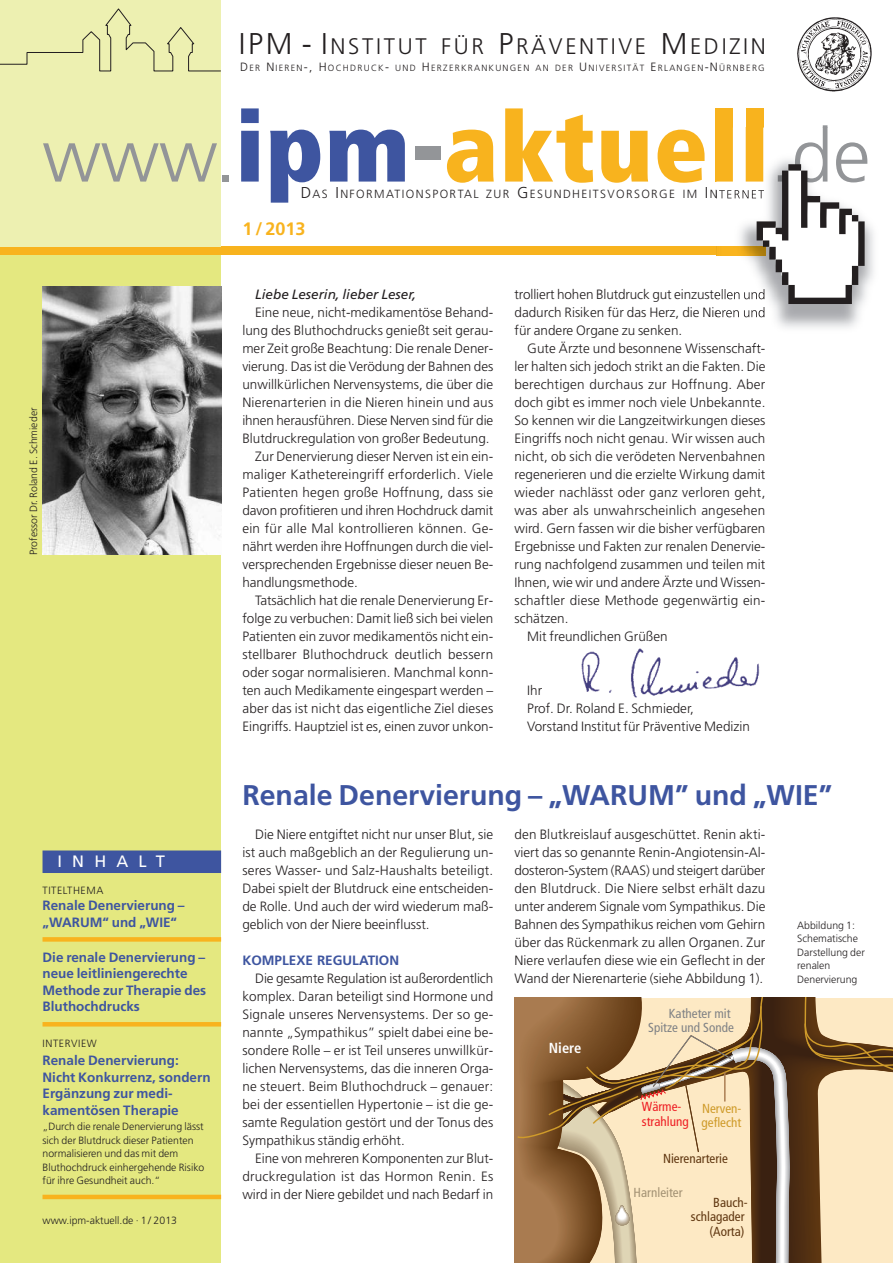
<style>
.page{position:relative;width:893px;height:1263px;background:#fff}
.page>*{position:absolute;margin:0;border:0;box-sizing:border-box;transform-origin:0 0}
.t1{font:300 75px "Frutiger";color:#939598}
.t2{font:700 28.5px "Frutiger";color:#3e55a0}
.t3{font:300 22.5px "Frutiger";letter-spacing:.12em;color:#231f20}
.t4{font:700 18px "Frutiger";color:#f8b31e}
.t5{font:16.5px "Frutiger";letter-spacing:.61em;color:#fff}
.t6{font:700 condensed 14.55px "Frutiger";color:#fff}
.t7{font:300 13.5px/18px "Frutiger";color:#231f20;text-align:justify}
.t8{font:700 13.5px/16.5px "Frutiger";color:#3e55a0}
.t9{font:italic 13.5px "Frutiger";color:#231f20}
.t10{font:condensed 13.05px/14.5px "Frutiger";color:#603711;text-align:right}
.t11{font:condensed 13.05px/14.5px "Frutiger";color:#808285;text-align:right}
.t12{font:condensed 13.05px/14.5px "Frutiger";color:#ee1d23}
.t13{font:condensed 13.05px/14.5px "Frutiger";color:#cf9b2a}
.t14{font:condensed 13.05px "Frutiger";color:#a39274}
.t15{font:300 11.85px "Frutiger";letter-spacing:.12em;color:#231f20}
.t16{font:300 10.5px/13.5px "Frutiger";color:#231f20}
.t17{font:300 10.5px "Frutiger";letter-spacing:.055em;color:#231f20}
.t18{font:300 9px "Frutiger";letter-spacing:.14em;color:#231f20}
.s1{font-size:30px}
.s2{font-size:12px}
.s3{font-weight:900;font-stretch:condensed;font-size:97.5px;color:#3e55a0}
.s4{font-weight:900;font-stretch:condensed;font-size:97.5px}
.s5{font-weight:900;font-stretch:condensed;font-size:97.5px;color:#f8b31e}
.s6{font-size:15.75px}
</style>
<div class="page">
<svg style="left:797px;top:998px;width:96px;height:265px;background:#d0b894"></svg>
<svg style="left:804px;top:998px;width:89px;height:77px;background:#b59972"></svg>
<svg style="left:514px;top:998px;width:283px;height:265px;background:#b79b78"></svg>
<div style="left:0;top:247px;width:221px;height:1016px;background:#e4e880"></div>
<div style="left:0;top:247px;width:765px;height:8px;background:#f8b31e"></div>
<div style="left:0;top:0;width:221px;height:247px;background:#edf0b1"></div>
<svg style="left:0;top:8px;width:221px;height:64px"></svg>
<img style="left:43px;top:287px;width:178px;height:268px">
<div style="left:43px;top:850px;width:178px;height:23px;background:#3e55a0"></div>
<div style="left:43px;top:937px;width:178px;height:5px;background:#f8b31e"></div>
<hr style="left:43px;top:1022px;width:178px;height:4px;background:#f8b31e">
<hr style="left:43px;top:1195px;width:178px;height:4px;background:#f8b31e">
<img style="left:797px;top:17px;width:74px;height:74px">
<img style="left:581px;top:648px;width:179px;height:50px">
<img style="left:716px;top:128px;width:158px;height:218px">
<img style="left:716px;top:247px;width:41px;height:8px">
<img style="left:716px;top:128px;width:47px;height:54px">
<img style="left:778px;top:128px;width:89px;height:54px">
<svg style="left:757px;top:164px;width:108px;height:140px"></svg>
<h3 class="t3" style="left:239px;top:37px;width:528px"><span class="s1">IPM - I</span>NSTITUT FÜR <span class="s1">P</span>RÄVENTIVE <span class="s1">M</span>EDIZIN</h3>
<p class="t18" style="left:240px;top:64px;width:526px"><span class="s2">D</span>ER <span class="s2">N</span>IEREN<span class="s2">-, H</span>OCHDRUCK<span class="s2">-</span> UND <span class="s2">H</span>ERZERKRANKUNGEN AN DER <span class="s2">U</span>NIVERSITÄT <span class="s2">E</span>RLANGEN<span class="s2">-N</span>ÜRNBERG</p>
<h1 class="t1" style="left:43px;top:125px;width:829px">www.<span class="s3">ipm</span><span class="s4">-</span><span class="s5">aktuell</span>.de</h1>
<p class="t15" style="left:301px;top:190px;width:465px"><span class="s6">D</span>AS <span class="s6">I</span>NFORMATIONSPORTAL ZUR <span class="s6">G</span>ESUNDHEITSVORSORGE IM <span class="s6">I</span>NTERNET</p>
<p class="t16" style="left:28px;top:555px;width:149px;rotate:-90deg">Professor Dr. Roland E. Schmieder</p>
<p class="t5" style="left:58px;top:854px;width:109px">INHALT</p>
<p class="t17" style="left:43px;top:886px;width:62px">TITELTHEMA</p>
<p class="t8" style="left:43px;top:898px;width:144px">Renale Denervierung – „WARUM“ und „WIE“</p>
<p class="t8" style="left:43px;top:950px;width:165px">Die renale Denervierung – neue leitliniengerechte<br>Methode zur Therapie des<br>Bluthochdrucks</p>
<p class="t17" style="left:43px;top:1039px;width:56px">INTERVIEW</p>
<p class="t8" style="left:42px;top:1053px;width:170px">Renale Denervierung:<br>Nicht Konkurrenz, sondern<br>Ergänzung zur medi&shy;kamentösen Therapie</p>
<p class="t16" style="left:43px;top:1120px;width:163px">„Durch die renale Denervierung lässt sich der Blutdruck dieser Patienten normalisieren und das mit dem Bluthochdruck einhergehende Risiko für ihre Gesundheit auch.“</p>
<p class="t16" style="left:43px;top:1214px;width:136px">www.ipm-aktuell.de · 1/ 2013</p>
<h3 class="t4" style="left:242px;top:221px;width:65px">1 / 2013</h3>
<p class="t9" style="left:255px;top:289px;width:162px">Liebe Leserin, lieber Leser,</p>
<p class="t7" style="left:255px;top:304px;width:240px">Eine neue, nicht-medikamentöse Behand-</p>
<p class="t7" style="left:242px;top:322px;width:252px">lung des Bluthochdrucks genießt seit gerau-</p>
<p class="t7" style="left:242px;top:340px;width:252px">mer Zeit große Beachtung: Die renale Dener-</p>
<p class="t7" style="left:242px;top:358px;width:252px">vierung. Das ist die Verödung der Bahnen des</p>
<p class="t7" style="left:242px;top:376px;width:252px">unwillkürlichen Nervensystems, die über die</p>
<p class="t7" style="left:242px;top:394px;width:252px">Nierenarterien in die Nieren hinein und aus</p>
<p class="t7" style="left:242px;top:412px;width:252px">ihnen herausführen. Diese Nerven sind für die</p>
<p class="t7" style="left:242px;top:430px;width:249px">Blutdruckregulation von großer Bedeutung.</p>
<p class="t7" style="left:255px;top:448px;width:240px">Zur Denervierung dieser Nerven ist ein ein-</p>
<p class="t7" style="left:242px;top:466px;width:252px">maliger Kathetereingriff erforderlich. Viele</p>
<p class="t7" style="left:242px;top:484px;width:252px">Patienten hegen große Hoffnung, dass sie</p>
<p class="t7" style="left:242px;top:502px;width:252px">davon profitieren und ihren Hochdruck damit</p>
<p class="t7" style="left:242px;top:520px;width:252px">ein für alle Mal kontrollieren können. Ge-</p>
<p class="t7" style="left:242px;top:538px;width:252px">nährt werden ihre Hoffnungen durch die viel-</p>
<p class="t7" style="left:242px;top:556px;width:252px">versprechenden Ergebnisse dieser neuen Be-</p>
<p class="t7" style="left:242px;top:574px;width:117px">handlungsmethode.</p>
<p class="t7" style="left:255px;top:592px;width:240px">Tatsächlich hat die renale Denervierung Er-</p>
<p class="t7" style="left:242px;top:610px;width:252px">folge zu verbuchen: Damit ließ sich bei vielen</p>
<p class="t7" style="left:242px;top:628px;width:252px">Patienten ein zuvor medikamentös nicht ein-</p>
<p class="t7" style="left:242px;top:646px;width:252px">stellbarer Bluthochdruck deutlich bessern</p>
<p class="t7" style="left:242px;top:664px;width:252px">oder sogar normalisieren. Manchmal konn-</p>
<p class="t7" style="left:242px;top:682px;width:252px">ten auch Medikamente eingespart werden –</p>
<p class="t7" style="left:242px;top:700px;width:252px">aber das ist nicht das eigentliche Ziel dieses</p>
<p class="t7" style="left:242px;top:718px;width:252px">Eingriffs. Hauptziel ist es, einen zuvor unkon-</p>
<p class="t7" style="left:514px;top:286px;width:252px">trolliert hohen Blutdruck gut einzustellen und dadurch Risiken für das Herz, die Nieren und für andere Organe zu senken.</p>
<p class="t7" style="left:527px;top:340px;width:240px">Gute Ärzte und besonnene Wissenschaft-</p>
<p class="t7" style="left:514px;top:358px;width:252px">ler halten sich jedoch strikt an die Fakten. Die</p>
<p class="t7" style="left:514px;top:376px;width:252px">berechtigen durchaus zur Hoffnung. Aber</p>
<p class="t7" style="left:514px;top:394px;width:252px">doch gibt es immer noch viele Unbekannte.</p>
<p class="t7" style="left:514px;top:412px;width:252px">So kennen wir die Langzeitwirkungen dieses</p>
<p class="t7" style="left:514px;top:430px;width:252px">Eingriffs noch nicht genau. Wir wissen auch</p>
<p class="t7" style="left:514px;top:448px;width:252px">nicht, ob sich die verödeten Nervenbahnen</p>
<p class="t7" style="left:514px;top:466px;width:252px">regenerieren und die erzielte Wirkung damit</p>
<p class="t7" style="left:514px;top:484px;width:252px">wieder nachlässt oder ganz verloren geht,</p>
<p class="t7" style="left:514px;top:502px;width:252px">was aber als unwahrscheinlich angesehen</p>
<p class="t7" style="left:514px;top:520px;width:252px">wird. Gern fassen wir die bisher verfügbaren</p>
<p class="t7" style="left:514px;top:538px;width:252px">Ergebnisse und Fakten zur renalen Denervie-</p>
<p class="t7" style="left:514px;top:556px;width:252px">rung nachfolgend zusammen und teilen mit</p>
<p class="t7" style="left:514px;top:574px;width:252px">Ihnen, wie wir und andere Ärzte und Wissen-</p>
<p class="t7" style="left:514px;top:592px;width:252px">schaftler diese Methode gegenwärtig ein-</p>
<p class="t7" style="left:514px;top:610px;width:55px">schätzen.</p>
<p class="t7" style="left:527px;top:628px;width:142px">Mit freundlichen Grüßen</p>
<p class="t7" style="left:527px;top:682px;width:224px;text-align:left">Ihr<br>Prof. Dr. Roland E. Schmieder,<br>Vorstand Institut für Präventive Medizin</p>
<h2 class="t2" style="left:242px;top:784px;width:592px">Renale Denervierung – „WARUM” und „WIE”</h2>
<p class="t7" style="left:242px;top:826px;width:252px;text-indent:13px">Die Niere entgiftet nicht nur unser Blut, sie ist auch maßgeblich an der Regulierung un&shy;seres Wasser- und Salz-Haushalts beteiligt.<br>Dabei spielt der Blutdruck eine entscheiden&shy;de Rolle. Und auch der wird wiederum maß&shy;geblich von der Niere beeinflusst.</p>
<p class="t8" style="left:242px;top:953px;width:158px">KOMPLEXE REGULATION</p>
<p class="t7" style="left:242px;top:970px;width:252px;text-indent:13px">Die gesamte Regulation ist außerordentlich komplex. Daran beteiligt sind Hormone und Signale unseres Nervensystems. Der so ge&shy;nannte „Sympathikus” spielt dabei eine be&shy;sondere Rolle – er ist Teil unseres unwillkür&shy;lichen Nervensystems, das die inneren Orga&shy;ne steuert. Beim Bluthochdruck – genauer: bei der essentiellen Hypertonie – ist die ge&shy;samte Regulation gestört und der Tonus des Sympathikus ständig erhöht.</p>
<p class="t7" style="left:242px;top:1150px;width:252px;text-indent:13px">Eine von mehreren Komponenten zur Blut&shy;druckregulation ist das Hormon Renin. Es wird in der Niere gebildet und nach Bedarf in</p>
<p class="t7" style="left:514px;top:826px;width:252px">den Blutkreislauf ausgeschüttet. Renin akti&shy;viert das so genannte Renin-Angiotensin-Al&shy;dosteron-System (RAAS) und steigert darüber den Blutdruck. Die Niere selbst erhält dazu unter anderem Signale vom Sympathikus. Die Bahnen des Sympathikus reichen vom Gehirn über das Rückenmark zu allen Organen. Zur Niere verlaufen diese wie ein Geflecht in der Wand der Nierenarterie (siehe Abbildung 1).</p>
<p class="t6" style="left:549px;top:1042px;width:34px">Niere</p>
<p class="t11" style="left:648px;top:1007px;width:87px">Katheter mit<br>Spitze und Sonde</p>
<p class="t12" style="left:642px;top:1100px;width:48px">Wärme&shy;strahlung</p>
<p class="t13" style="left:702px;top:1102px;width:41px">Nerven&shy;geflecht</p>
<p class="t10" style="left:663px;top:1152px;width:66px">Nierenarterie</p>
<p class="t14" style="left:634px;top:1187px;width:50px">Harnleiter</p>
<p class="t10" style="left:691px;top:1196px;width:58px">Bauch&shy;schlagader (Aorta)</p>
<p class="t16" style="left:797px;top:919px;width:69px">Abbildung 1:<br>Schematische<br>Darstellung der renalen<br>Denervierung</p>
</div>
